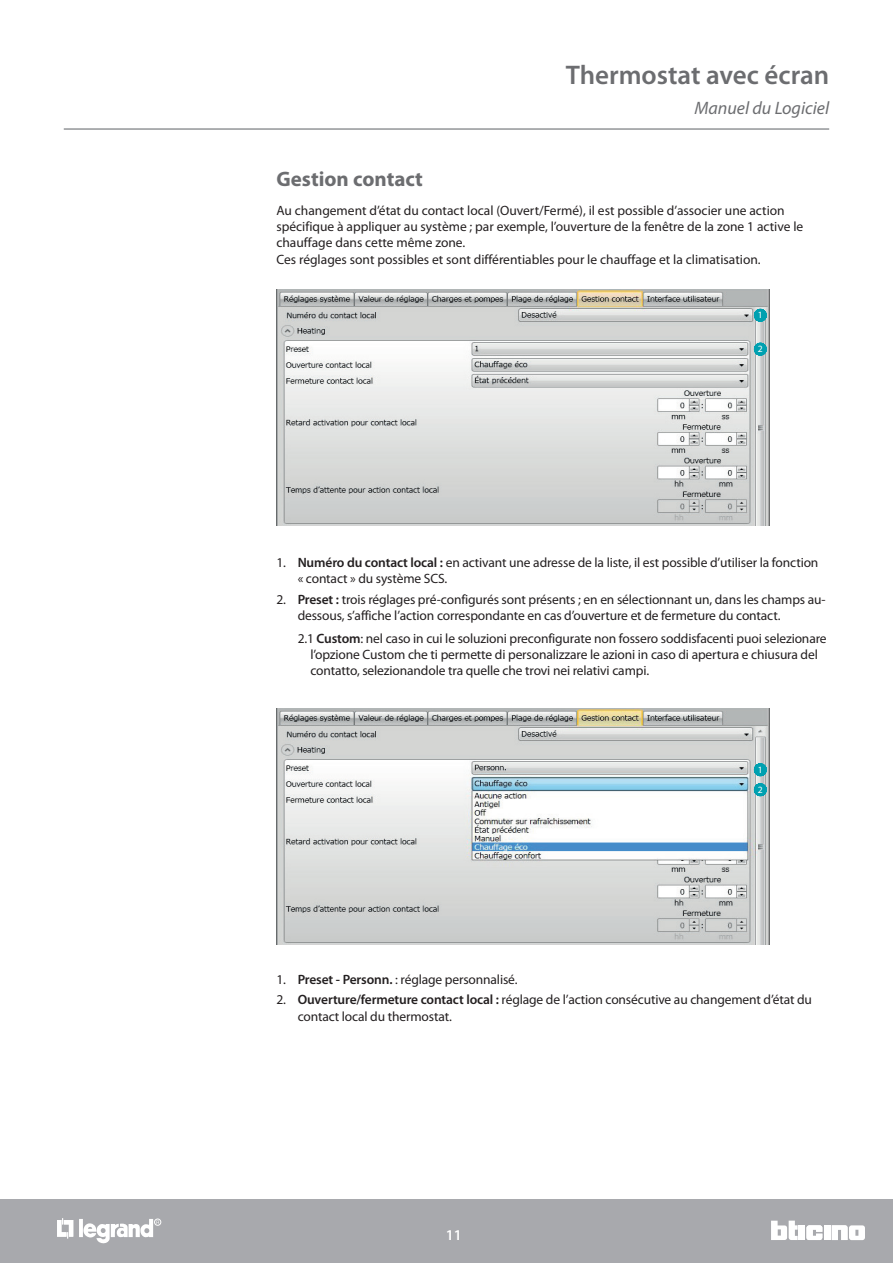
<style>
.page{position:relative;width:893px;height:1263px;background:#fff}
.page>*{position:absolute;margin:0;border:0;box-sizing:border-box;transform-origin:0 0}
.t1{font:600 27px "Myriad Pro";color:#6c6d70}
.t2{font:700 21px "Myriad Pro";color:#6c6d70}
.t3{font:italic 18px "Myriad Pro";color:#6c6d70}
.t4{font:600 15px "Myriad Pro";color:#fff}
.t5{font:13.5px/16.2px "Myriad Pro";letter-spacing:-.01em;color:#231f20}
.t6{font:9.6px "Myriad Pro";color:#fff}
.s1{font-weight:600}
</style>
<div class="page">
<hr style="left:64px;top:128px;width:765px;height:2px;background:#939598">
<div style="left:0;top:1199px;width:893px;height:64px;background:#a8a9ad"></div>
<div style="left:799px;top:1225px;width:6px;height:15px;background:#fff"></div>
<div style="left:824px;top:1225px;width:6px;height:15px;background:#fff"></div>
<svg style="left:832px;top:1225px;width:33px;height:15px"></svg>
<svg style="left:771px;top:1220px;width:27px;height:20px"></svg>
<svg style="left:806px;top:1225px;width:16px;height:15px"></svg>
<hr style="left:79px;top:1219px;width:4px;height:18px;background:#fff">
<svg style="left:57px;top:1218px;width:16px;height:20px"></svg>
<div style="left:154px;top:1219px;width:7px;height:6px;border:1px solid #fff;border-radius:50%"></div>
<svg style="left:83px;top:1219px;width:76px;height:25px"></svg>
<img style="left:276px;top:289px;width:494px;height:236px">
<svg style="left:753px;top:342px;width:14px;height:14px"></svg>
<svg style="left:753px;top:308px;width:14px;height:14px"></svg>
<img style="left:276px;top:708px;width:494px;height:236px">
<svg style="left:753px;top:783px;width:14px;height:14px"></svg>
<svg style="left:753px;top:763px;width:14px;height:14px"></svg>
<h2 class="t2" style="left:276px;top:165px;width:148px">Gestion contact</h2>
<h1 class="t1" style="left:566px;top:58px;width:265px">Thermostat avec écran</h1>
<h3 class="t3" style="left:694px;top:97px;width:136px">Manuel du Logiciel</h3>
<p class="t5" style="left:276px;top:202px;width:528px">Au changement d’état du contact local (Ouvert/Fermé), il est possible d’associer une action spécifique à appliquer au système ; par exemple, l’ouverture de la fenêtre de la zone 1 active le chauffage dans cette même zone.<br>Ces réglages sont possibles et sont différentiables pour le chauffage et la climatisation.</p>
<p class="t6" style="left:758px;top:309px;width:6px">1</p>
<p class="t6" style="left:758px;top:343px;width:6px">2</p>
<p class="t5" style="left:298px;top:554px;width:522px;text-indent:-21px">1. <span class="s1">Numéro du contact local :</span> en activant une adresse de la liste, il est possible d’utiliser la fonction « contact » du système SCS.</p>
<p class="t5" style="left:298px;top:591px;width:529px;text-indent:-21px">2. <span class="s1">Preset :</span> trois réglages pré-configurés sont présents ; en en sélectionnant un, dans les champs au&shy;dessous, s’affiche l’action correspondante en cas d’ouverture et de fermeture du contact.</p>
<p class="t5" style="left:310px;top:630px;width:518px;text-indent:-13px">2.1 <span class="s1">Custom</span>: nel caso in cui le soluzioni preconfigurate non fossero soddisfacenti puoi selezionare l’opzione Custom che ti permette di personalizzare le azioni in caso di apertura e chiusura del contatto, selezionandole tra quelle che trovi nei relativi campi.</p>
<p class="t6" style="left:758px;top:764px;width:6px">1</p>
<p class="t6" style="left:758px;top:784px;width:6px">2</p>
<p class="t5" style="left:276px;top:971px;width:243px">1. <span class="s1">Preset - Personn.</span> : réglage personnalisé.</p>
<p class="t5" style="left:298px;top:991px;width:516px;text-indent:-21px">2. <span class="s1">Ouverture/fermeture contact local :</span> réglage de l’action consécutive au changement d’état du contact local du thermostat.</p>
<p class="t4" style="left:446px;top:1225px;width:18px">11</p>
</div>
